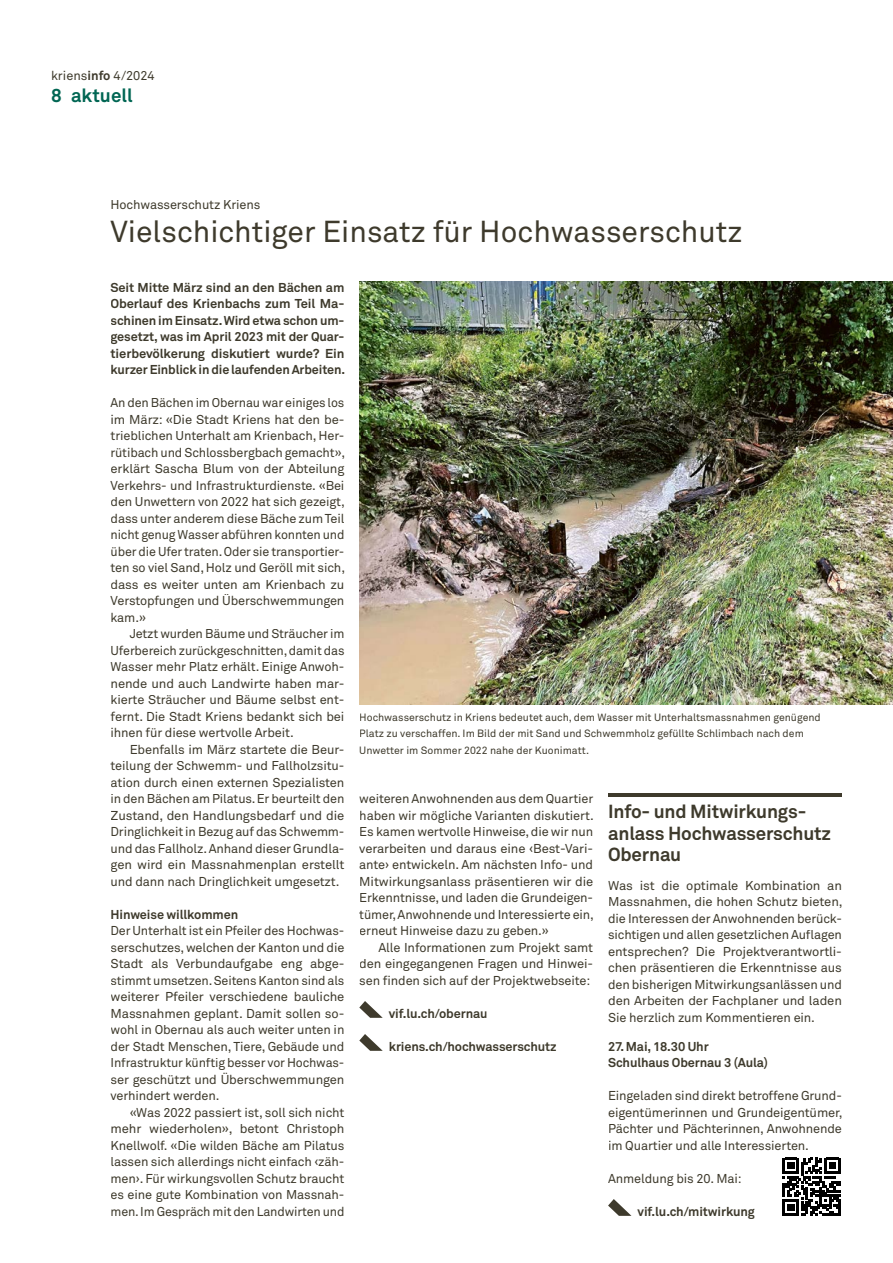
<style>
.page{position:relative;width:893px;height:1263px;background:#fff}
.page>*{position:absolute;margin:0;border:0;box-sizing:border-box;transform-origin:0 0}
.t1{font:30px "Akkurat Pro";color:#3e3a2c}
.t2{font:700 18.75px/21.8px "Akkurat Pro";letter-spacing:-.01em;color:#3e3a2c}
.t3{font:700 18.75px "Akkurat Pro";color:#006653}
.t4{font:12.75px/16.5px "Akkurat Pro";letter-spacing:-.01em;color:#3e3a2c;text-align:justify}
.t5{font:700 12.75px/16.5px "Akkurat Pro";letter-spacing:-.01em;color:#3e3a2c;text-align:justify}
.t6{font:10.5px/16.5px "Akkurat Pro";color:#3e3a2c}
.s1{font-weight:700}
</style>
<div class="page">
<hr style="left:608px;top:793px;width:234px;height:4px;background:#3e3a2c">
<svg style="left:608px;top:1199px;width:24px;height:17px"></svg>
<svg style="left:359px;top:1001px;width:24px;height:17px"></svg>
<svg style="left:359px;top:1034px;width:24px;height:17px"></svg>
<img style="left:359px;top:282px;width:534px;height:422px">
<svg style="left:783px;top:1158px;width:58px;height:58px"></svg>
<p class="t4" style="left:51px;top:68px;width:105px">kriens<span class="s1">info</span> 4/2024</p>
<h2 class="t3" style="left:51px;top:84px;width:83px">8 aktuell</h2>
<p class="t4" style="left:111px;top:197px;width:151px">Hochwasserschutz Kriens</p>
<h1 class="t1" style="left:111px;top:214px;width:633px">Vielschichtiger Einsatz für Hochwasserschutz</h1>
<p class="t5" style="left:111px;top:279px;width:236px">Seit Mitte März sind an den Bächen am Oberlauf des Krienbac hs zum Teil Ma&shy;schinen im Einsatz. Wird etwa schon um&shy;gesetzt, was im April 2023 mit der Quar&shy;tierbevölkerung diskutiert wurde? Ein kurzer Einblick in die laufenden Arbeiten.</p>
<p class="t4" style="left:111px;top:395px;width:236px">An den Bächen im Obernau war einiges los im März: «Die Stadt Kriens hat den be&shy;trieblichen Unterhalt am Krienbach, Her&shy;rütibach und Schlossbergbach gemacht», erklärt Sascha Blum von der Abteilung Verkehrs- und Infrastrukturdienste. «Bei den Unwettern von 2022 hat sich gezeigt, dass unter anderem diese Bäche zum Teil nicht genug Wasser abführen konnten und über die Ufer traten. Oder sie transportier&shy;ten so viel Sand, Holz und Geröll mit sich, dass es weiter unten am Krienbach zu Verstopfungen und Überschwemmungen kam.»</p>
<p class="t4" style="left:111px;top:626px;width:235px;text-indent:19px">Jetzt wurden Bäume und Sträucher im Uferbereich zurückgeschnitten, damit das Wasser mehr Platz erhält. Einige Anwoh&shy;nende und auch Landwirte haben mar&shy;kierte Sträucher und Bäume selbst ent&shy;fernt. Die Stadt Kriens bedankt sich bei ihnen für diese wertvolle Arbeit.</p>
<p class="t4" style="left:111px;top:741px;width:235px;text-indent:19px">Ebenfalls im März startete die Beur&shy;teilung der Schwemm- und Fallholzsitu&shy;ation durch einen externen Spezialisten in den Bächen am Pilatus. Er beurteilt den Zustand, den Handlungsbedarf und die Dringlichkeit in Bezug auf das Schwemm&shy;und das Fallholz. Anhand dieser Grundla&shy;gen wird ein Massnahmenplan erstellt und dann nach Dringlichkeit umgesetzt.</p>
<p class="t5" style="left:111px;top:906px;width:129px">Hinweise willkommen</p>
<p class="t4" style="left:111px;top:923px;width:235px">Der Unterhalt ist ein Pfeiler des Hochwas&shy;serschutzes, welchen der Kanton und die Stadt als Verbundaufgabe eng abge&shy;stimmt umsetzen. Seitens Kanton sind als weiterer Pfeiler verschiedene bauliche Massnahmen geplant. Damit sollen so&shy;wohl in Obernau als auch weiter unten in der Stadt Menschen, Tiere, Gebäude und Infrastruktur künftig besser vor Hochwas&shy;ser geschützt und Überschwemmungen verhindert werden.</p>
<p class="t4" style="left:111px;top:1104px;width:235px;text-indent:19px">«Was 2022 passiert ist, soll sich nicht mehr wiederholen», betont Christoph Knellwolf. «Die wilden Bäche am Pilatus lassen sich allerdings nicht einfach ‹zäh&shy;men›. Für wirkungsvollen Schutz braucht es eine gute Kombination von Massnah&shy;men. Im Gespräch mit den Landwirten und</p>
<p class="t6" style="left:359px;top:709px;width:463px">Hochwasserschutz in Kriens bedeutet auch, dem Wasser mit Unterhaltsmassnahmen genügend<br>Platz zu verschaffen. Im Bild der mit Sand und Schwemmholz gefüllte Schlimbach nach dem<br>Unwetter im Sommer 2022 nahe der Kuonimatt.</p>
<p class="t4" style="left:359px;top:791px;width:236px">weiteren Anwohnenden aus dem Quartier haben wir mögliche Varianten diskutiert.<br>Es kamen wertvolle Hinweise, die wir nun verarbeiten und daraus eine ‹Best-Vari&shy;ante› entwickeln. Am nächsten Info- und Mitwirkungsa nlass präsentieren wir die Erkenntnisse, und laden die Grundeigen&shy;tümer, Anwohnende und Interessierte ein, erneut Hinweise dazu zu geben.»</p>
<p class="t4" style="left:359px;top:939px;width:235px;text-indent:19px">Alle Informationen zum Projekt samt den eingegangenen Fragen und Hinwei&shy;sen finden sich auf der Projektwebseite:</p>
<p class="t5" style="left:389px;top:1005px;width:100px">vif.lu.ch/obernau</p>
<p class="t5" style="left:389px;top:1038px;width:169px">kriens.ch/hochwasserschutz</p>
<h2 class="t2" style="left:608px;top:801px;width:224px">Info- und Mitwirkungs&shy;anlass Hochwasserschutz<br>Obernau</h2>
<p class="t4" style="left:608px;top:877px;width:236px">Was ist die optimale Kombination an Massnahmen, die hohen Schutz bieten, die Interessen der Anwohnenden berück&shy;sichtigen und allen gesetzlichen Auflagen entsprechen? Die Projektverantwortli&shy;chen präsentieren die Erkenntnisse aus den bisherigen Mitwirkungsanlässen und den Arbeiten der Fachplaner und laden Sie herzlich zum Kommentieren ein.</p>
<p class="t5" style="left:608px;top:1038px;width:162px">27. Mai, 18.30 Uhr<br>Schulhaus Obernau 3 (Aula)</p>
<p class="t4" style="left:608px;top:1088px;width:236px">Eingeladen sind direkt betroffene Grund&shy;eigentümerinnen und Grundeigentümer, Pächter und Pächterinnen, Anwohnende im Quartier und alle Interessierte n.</p>
<p class="t4" style="left:608px;top:1170px;width:135px">Anmeldung bis 20. Mai:</p>
<p class="t5" style="left:638px;top:1203px;width:119px">vif.lu.ch/mitwirkung</p>
</div>
